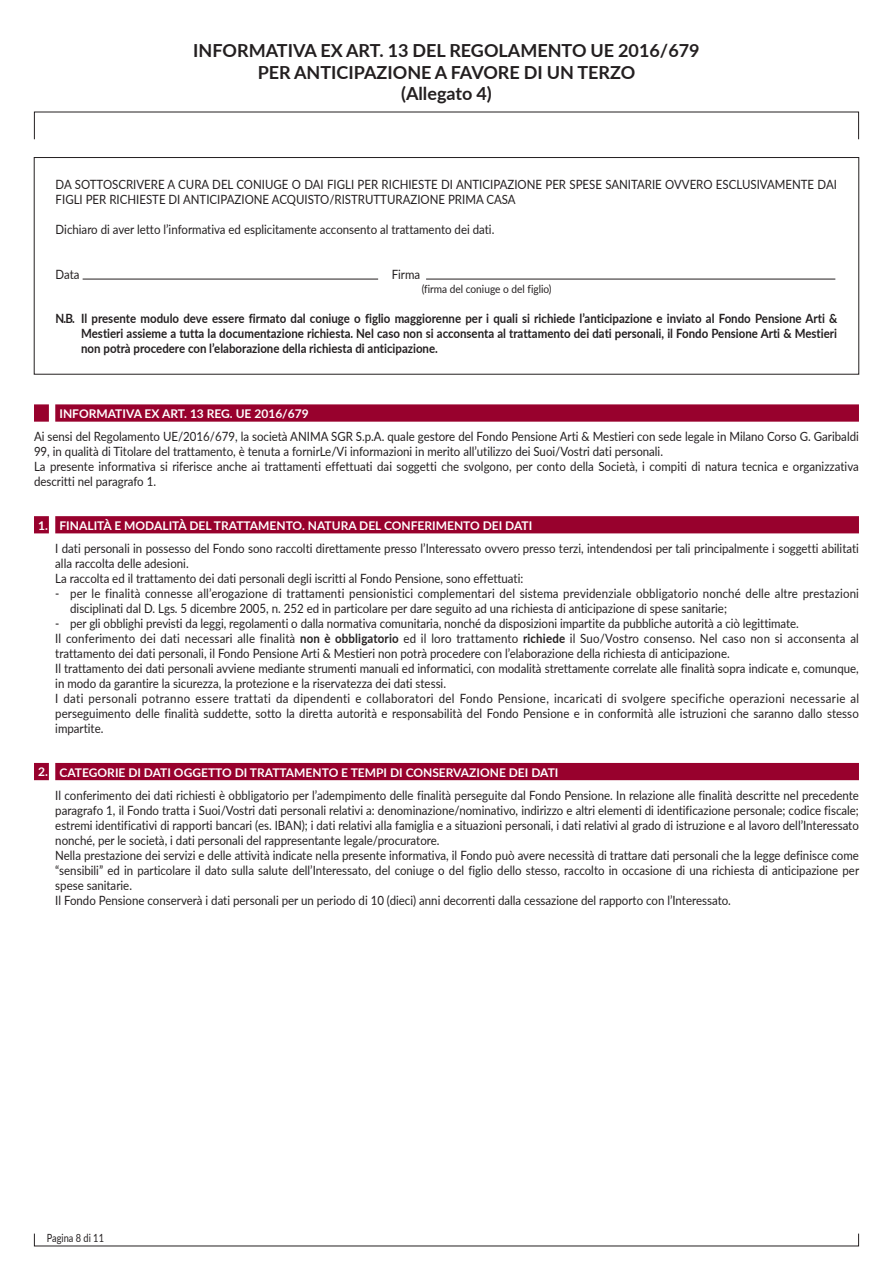
<style>
.page{position:relative;width:893px;height:1263px;background:#fff}
.page>*{position:absolute;margin:0;border:0;box-sizing:border-box;transform-origin:0 0}
.t1{font:700 18px/21.6px "Lato";color:#231f20;text-align:center}
.t2{font:12.75px/15px "Lato";color:#231f20;scale:.9 1}
.t3{font:700 12.75px/15px "Lato";color:#231f20;text-align:justify;scale:.9 1}
.t4{font:700 12px "Lato";color:#fff}
.t5{font:11.25px "Lato";color:#231f20;scale:.9 1}
.t6{font:11.25px "Lato";color:#231f20;scale:.82 1}
.s1{font-weight:700}
</style>
<div class="page">
<hr style="left:83px;top:279px;width:295px;height:1px;background:#231f20">
<hr style="left:426px;top:279px;width:409px;height:1px;background:#231f20">
<div style="left:34px;top:157px;width:825px;height:217px;border:1px solid #231f20"></div>
<svg style="left:34px;top:404px;width:825px;height:18px;background:#9d0d37"></svg>
<div style="left:34px;top:516px;width:825px;height:17px;background:#98012d"></div>
<div style="left:34px;top:763px;width:825px;height:17px;background:#98012d"></div>
<h1 class="t1" style="left:193px;top:39px;width:508px">INFORMATIVA EX ART. 13 DEL REGOLAMENTO UE 2016/679<br>PER ANTICIPAZIONE A FAVORE DI UN TERZO<br>(Allegato 4)</h1>
<p class="t2" style="left:56px;top:177px;width:870px">DA SOTTOSCRIVERE A CURA DEL CONIUGE O DAI FIGLI PER RICHIESTE DI ANTICIPAZIONE PER SPESE SANITARIE OVVERO ESCLUSIVAMENTE DAI<br>FIGLI PER RICHIESTE DI ANTICIPAZIONE ACQUISTO/RISTRUTTURAZIONE PRIMA CASA</p>
<p class="t2" style="left:56px;top:222px;width:489px">Dichiaro di aver letto l’informativa ed esplicitamente acconsento al trattamento dei dati.</p>
<p class="t2" style="left:56px;top:267px;width:28px">Data</p>
<p class="t2" style="left:392px;top:267px;width:33px">Firma</p>
<p class="t5" style="left:422px;top:281px;width:146px">(firma del coniuge o del figlio)</p>
<p class="t3" style="left:81px;top:310px;width:842px;text-indent:-26px">N.B. Il presente modulo deve essere firmato dal coniuge o figlio maggiorenne per i quali si richiede l’anticipazione e inviato al Fondo Pensione Arti &amp; Mestieri assieme a tutta la documentazione richiesta. Nel caso non si acconsenta al trattamento dei dati personali, il Fondo Pensione Arti &amp; Mestieri non potrà procedere con l’elaborazione della richiesta di anticipazione.</p>
<p class="t4" style="left:60px;top:405px;width:251px">INFORMATIVA EX ART. 13 REG. UE 2016/679</p>
<p class="t2" style="left:34px;top:428px;width:918px">Ai sensi del Regolamento UE/2016/679, la società ANIMA SGR S.p.A. quale gestore del Fondo Pensione Arti &amp; Mestieri con sede legale in Milano Corso G. Garibaldi 99, in qualità di Titolare del trattamento, è tenuta a fornirLe/Vi informazioni in merito all’utilizzo dei Suoi/Vostri dati personali.<br>La presente informativa si riferisce anche ai trattamenti effettuati dai soggetti che svolgono, per conto della Società, i compiti di natura tecnica e organizzativa descritti nel paragrafo 1.</p>
<p class="t4" style="left:38px;top:517px;width:496px">1. FINALITÀ E MODALITÀ DEL TRATTAMENTO. NATURA DEL CONFERIMENTO DEI DATI</p>
<p class="t2" style="left:55px;top:540px;width:894px">I dati personali in possesso del Fondo sono raccolti direttamente presso l’Interessato ovvero presso terzi, intendendosi per tali principalmente i soggetti abilitati alla raccolta delle adesioni.<br>La raccolta ed il trattamento dei dati personali degli iscritti al Fondo Pensione, sono effettuati:</p>
<p class="t2" style="left:70px;top:585px;width:878px;text-indent:-15px">- per le finalità connesse all’erogazione di trattamenti pensionistici complementari del sistema previdenziale obbligatorio nonché delle altre prestazioni disciplinati dal D. Lgs. 5 dicembre 2005, n. 252 ed in particolare per dare seguito ad una richiesta di anticipazione di spese sanitarie;</p>
<p class="t2" style="left:55px;top:615px;width:895px">- per gli obblighi previsti da leggi, regolamenti o dalla normativa comunitaria, nonché da disposizioni impartite da pubbliche autorità a ciò legittimate.<br>Il conferimento dei dati necessari alle finalità <span class="s1">non è obbligatorio</span> ed il loro trattamento <span class="s1">richiede</span> il Suo/Vostro consenso. Nel caso non si acconsenta al trattamento dei dati personali, il Fondo Pensione Arti &amp; Mestieri non potrà procedere con l’elaborazione della richiesta di anticipazione.<br>Il trattamento dei dati personali avviene mediante strumenti manuali ed informatici, con modalità strettamente correlate alle finalità sopra indicate e, comunque, in modo da garantire la sicurezza, la protezione e la riservatezza dei dati stessi.<br>I dati personali potranno essere trattati da dipendenti e collaboratori del Fondo Pensione, incaricati di svolgere specifiche operazioni necessarie al perseguimento delle finalità suddette, sotto la diretta autorità e responsabilità del Fondo Pensione e in conformità alle istruzioni che saranno dallo stesso impartite.</p>
<p class="t4" style="left:38px;top:764px;width:522px">2. CATEGORIE DI DATI OGGETTO DI TRATTAMENTO E TEMPI DI CONSERVAZIONE DEI DATI</p>
<p class="t2" style="left:55px;top:787px;width:895px">Il conferimento dei dati richiesti è obbligatorio per l’adempimento delle finalità perseguite dal Fondo Pensione. In relazione alle finalità descritte nel precedente paragrafo 1, il Fondo tratta i Suoi/Vostri dati personali relativi a: denominazione/nominativo, indirizzo e altri elementi di identificazione personale; codice fiscale; estremi identificativi di rapporti bancari (es. IBAN); i dati relativi alla famiglia e a situazioni personali, i dati relativi al grado di istruzione e al lavoro dell’Interessato nonché, per le società, i dati personali del rappresentante legale/procuratore.<br>Nella prestazione dei servizi e delle attività indicate nella presente informativa, il Fondo può avere necessità di trattare dati personali che la legge definisce come “sensibili” ed in particolare il dato sulla salute dell’Interessato, del coniuge o del figlio dello stesso, raccolto in occasione di una richiesta di anticipazione per spese sanitarie.<br>Il Fondo Pensione conserverà i dati personali per un periodo di 10 (dieci) anni decorrenti dalla cessazione del rapporto con l’Interessato.</p>
<p class="t6" style="left:47px;top:1230px;width:71px">Pagina 8 di 11</p>
</div>
